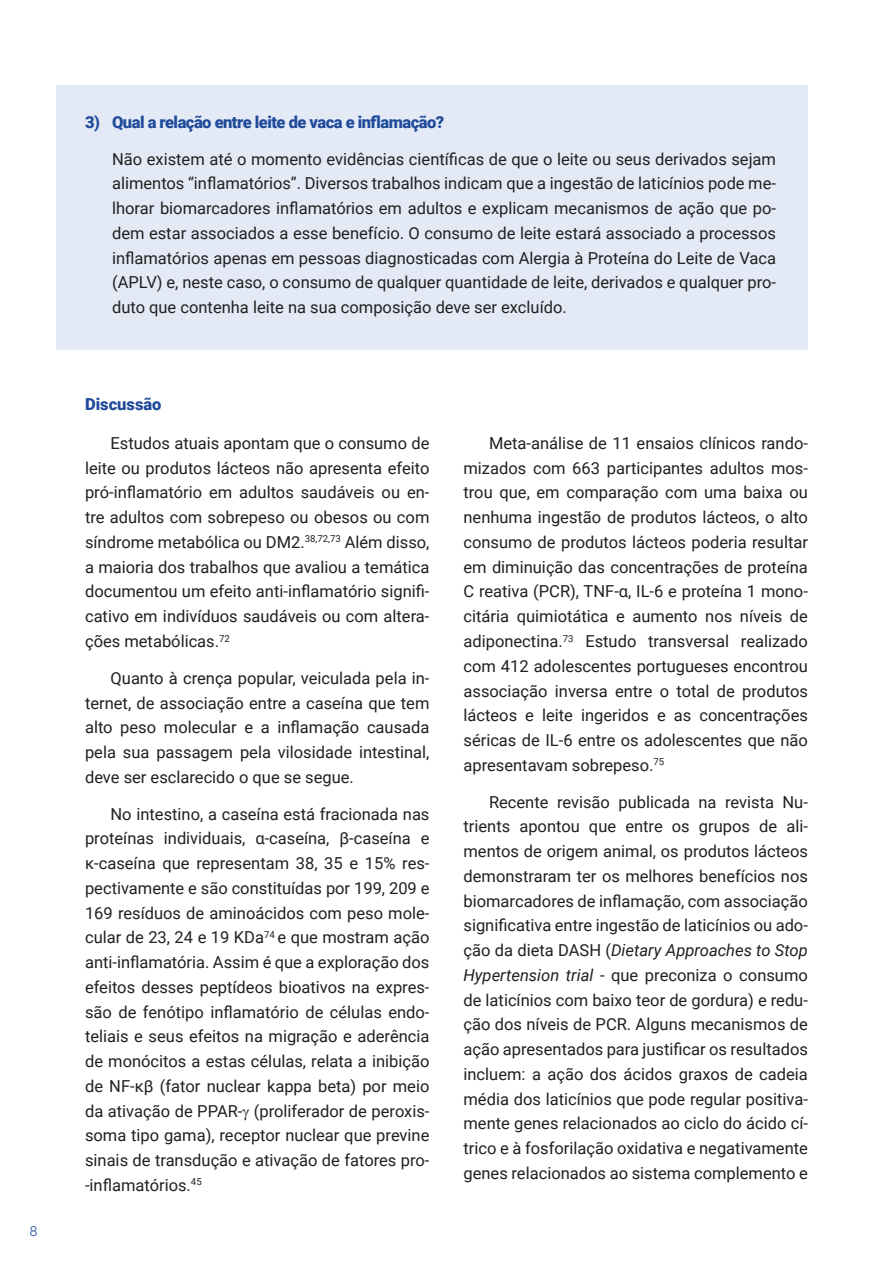
<style>
.page{position:relative;width:893px;height:1263px;background:#fff}
.page>*{position:absolute;margin:0;border:0;box-sizing:border-box;transform-origin:0 0}
.t1{font:16.5px/24.8px "Roboto";color:#231f20;text-align:justify}
.List_Paragraph{font:900 16.5px "Roboto";letter-spacing:-.03em;color:#204b9a}
.List_Paragraph-2{font:900 16.5px "Roboto";color:#204b9a}
.t2{font:300 13.5px "Inter";color:#204b9a}
.s1{font-style:italic}
</style>
<div class="page">
<div style="left:57px;top:85px;width:751px;height:265px;background:#e3eaf6"></div>
<p class="t2" style="left:30px;top:1221px;width:10px">8</p>
<p class="List_Paragraph" style="left:85px;top:110px;width:361px">3) Qual a relação entre leite de vaca e inflamação?</p>
<p class="t1" style="left:112px;top:146px;width:665px">Não existem até o momento evidências científicas de que o leite ou seus derivados sejam alimentos “inflamatórios”. Diversos trabalhos indicam que a ingestão de laticínios pode me&shy;lhorar biomarcadores inflamatórios em adultos e explicam mecanismos de ação que po&shy;dem estar associados a esse benefício. O consumo de leite estará associado a processos inflamatórios apenas em pessoas diagnosticadas com Alergia à Proteína do Leite de Vaca (APLV) e, neste caso, o consumo de qualquer quantidade de leite, derivados e qualquer pro&shy;duto que contenha leite na sua composição deve ser excluído.</p>
<p class="List_Paragraph-2" style="left:85px;top:393px;width:78px">Discussão</p>
<p class="t1" style="left:85px;top:430px;width:346px;text-indent:26px">Estudos atuais apontam que o consumo de leite ou produtos lácteos não apresenta efeito pró-inflamatório em adultos saudáveis ou en&shy;tre adultos com sobrepeso ou obesos ou com síndrome metabólica ou DM2.<sup>38,72,73</sup> Além disso, a maioria dos trabalhos que avaliou a temática documentou um efeito anti-inflamatório signifi&shy;cativo em indivíduos saudáveis ou com altera&shy;ções metabólicas.<sup>72</sup></p>
<p class="t1" style="left:85px;top:665px;width:346px;text-indent:26px">Quanto à crença popular, veiculada pela in&shy;ternet, de associação entre a caseína que tem alto peso molecular e a inflamação causada pela sua passagem pela vilosidade intestinal, deve ser esclarecido o que se segue.</p>
<p class="t1" style="left:85px;top:801px;width:346px;text-indent:26px">No intestino, a caseína está fracionada nas proteínas individuais, α-caseína, β-caseína e κ-caseína que representam 38, 35 e 15% res&shy;pectivamente e são constituídas por 199, 209 e 169 resíduos de aminoácidos com peso mole&shy;cular de 23, 24 e 19 KDa<sup>74</sup> e que mostram ação anti-inflamatória. Assim é que a exploração dos efeitos desses peptídeos bioativos na expres&shy;são de fenótipo inflamatório de células endo&shy;teliais e seus efeitos na migração e aderência de monócitos a estas células, relata a inibição de NF-κβ (fator nuclear kappa beta) por meio da ativação de PPAR- (proliferador de peroxis&shy;soma tipo gama), receptor nuclear que previne sinais de transdução e ativação de fatores pro--inflamatórios.<sup>45</sup></p>
<p class="t1" style="left:463px;top:430px;width:346px;text-indent:26px">Meta-análise de 11 ensaios clínicos rando&shy;mizados com 663 participantes adultos mos&shy;trou que, em comparação com uma baixa ou nenhuma ingestão de produtos lácteos, o alto consumo de produtos lácteos poderia resultar em diminuição das concentrações de proteína C reativa (PCR), TNF-α, IL-6 e proteína 1 mono&shy;citária quimiotática e aumento nos níveis de adiponectina.<sup>73</sup> Estudo transversal realizado com 412 adolescentes portugueses encontrou associação inversa entre o total de produtos lácteos e leite ingeridos e as concentrações séricas de IL-6 entre os adolescentes que não apresentavam sobrepeso.<sup>75</sup></p>
<p class="t1" style="left:463px;top:789px;width:346px;text-indent:26px">Recente revisão publicada na revista Nu&shy;trients apontou que entre os grupos de ali&shy;mentos de origem animal, os produtos lácteos demonstraram ter os melhores benefícios nos biomarcadores de inflamação, com associação significativa entre ingestão de laticínios ou ado&shy;ção da dieta DASH (<span class="s1">Dietary Approaches to Stop Hypertension trial</span> - que preconiza o consumo de laticínios com baixo teor de gordura) e redu&shy;ção dos níveis de PCR. Alguns mecanismos de ação apresentados para justificar os resultados incluem: a ação dos ácidos graxos de cadeia média dos laticínios que pode regular positiva&shy;mente genes relacionados ao ciclo do ácido cí&shy;trico e à fosforilação oxidativa e negativamente genes relacionados ao sistema complemento e</p>
</div>
